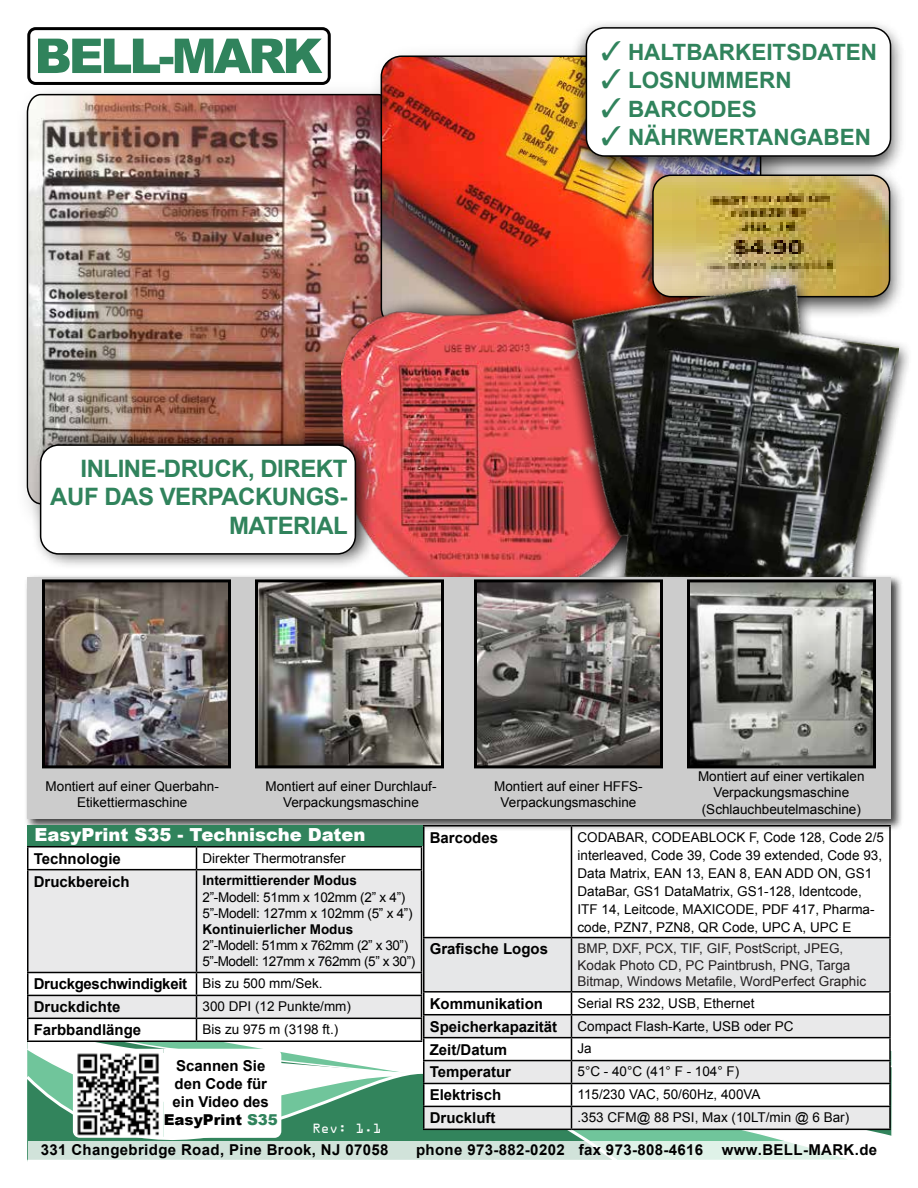
<style>
.page{position:relative;width:918px;height:1188px;background:#fff}
.page>*{position:absolute;margin:0;border:0;box-sizing:border-box;transform-origin:0 0}
.t1{font:700 24px/28.8px "Arial";letter-spacing:-.02em;color:#30835c;text-align:right}
.t2{font:700 22.5px "Arial";color:#30835c}
.t3{font:900 18px "Arial";color:#fff}
.t4{font:700 15px/18px "Arial";color:#000;text-align:center}
.t5{font:700 15px "Arial";letter-spacing:.025em;color:#000}
.t6{font:700 15px/23px "Arial";letter-spacing:-.02em;color:#000}
.t7{font:13.5px/18px "Arial";color:#000;text-align:center}
.t8{font:13.5px/16.2px "Arial";color:#231f20}
.t9{font:13.5px/16.2px "Arial";letter-spacing:-.03em;color:#000}
.t10{font:13.5px/16.2px "Arial";letter-spacing:-.02em;color:#000}
.t11{font:700 13.5px "Arial";color:#000}
.t12{font:12px "OCRA Std";color:#fff}
.s1{font-weight:400;font-size:13.5px}
.s2{font-weight:900}
.s3{font-weight:900;color:#30835c}
</style>
<div class="page">
<svg style="left:27px;top:1042px;width:865px;height:94px"></svg>
<svg style="left:27px;top:1047px;width:827px;height:94px"></svg>
<svg style="left:27px;top:1070px;width:593px;height:92px;fill:#32845c"></svg>
<svg style="left:28px;top:1141px;width:820px;height:20px;fill:#d1e3da"></svg>
<img style="left:73px;top:1049px;width:90px;height:89px">
<svg style="left:163px;top:1049px;width:118px;height:89px"></svg>
<svg style="left:424px;top:831px;width:465px;height:106px"></svg>
<hr style="left:423px;top:827px;width:1px;height:110px;background:#000">
<hr style="left:571px;top:827px;width:1px;height:110px;background:#000">
<hr style="left:889px;top:827px;width:2px;height:110px;background:#000">
<hr style="left:423px;top:937px;width:148px;height:1px;background:#000">
<hr style="left:571px;top:937px;width:320px;height:1px;background:#000">
<hr style="left:889px;top:938px;width:2px;height:53px;background:#000">
<hr style="left:571px;top:991px;width:320px;height:2px;background:#000">
<hr style="left:889px;top:993px;width:2px;height:21px;background:#000">
<hr style="left:571px;top:1014px;width:320px;height:1px;background:#000">
<hr style="left:889px;top:1015px;width:2px;height:22px;background:#000">
<hr style="left:571px;top:1037px;width:320px;height:1px;background:#000">
<hr style="left:889px;top:1038px;width:2px;height:22px;background:#000">
<hr style="left:571px;top:1060px;width:320px;height:1px;background:#000">
<hr style="left:889px;top:1061px;width:2px;height:22px;background:#000">
<hr style="left:571px;top:1083px;width:320px;height:1px;background:#000">
<hr style="left:889px;top:1084px;width:2px;height:22px;background:#000">
<hr style="left:571px;top:1106px;width:320px;height:1px;background:#000">
<hr style="left:889px;top:1107px;width:2px;height:22px;background:#000">
<hr style="left:423px;top:1129px;width:148px;height:1px;background:#000">
<hr style="left:571px;top:1129px;width:320px;height:1px;background:#000">
<svg style="left:197px;top:848px;width:224px;height:193px"></svg>
<svg style="left:197px;top:870px;width:224px;height:148px;fill:#e9e9ea"></svg>
<hr style="left:27px;top:846px;width:169px;height:2px;background:#000">
<hr style="left:196px;top:846px;width:226px;height:2px;background:#000">
<svg style="left:421px;top:848px;width:1px;height:21px"></svg>
<hr style="left:196px;top:869px;width:226px;height:1px;background:#000">
<hr style="left:421px;top:870px;width:1px;height:102px;background:#000">
<hr style="left:196px;top:972px;width:226px;height:1px;background:#000">
<hr style="left:196px;top:995px;width:226px;height:1px;background:#000">
<hr style="left:196px;top:1018px;width:226px;height:1px;background:#000">
<svg style="left:421px;top:938px;width:469px;height:191px"></svg>
<hr style="left:27px;top:1041px;width:169px;height:1px;background:#000">
<hr style="left:196px;top:1041px;width:226px;height:1px;background:#000">
<svg style="left:27px;top:847px;width:170px;height:194px"></svg>
<hr style="left:27px;top:995px;width:169px;height:1px;background:#000">
<div style="left:14px;top:81px;width:411px;height:455px;background:#fbfbfb"></div>
<img style="left:26px;top:93px;width:341px;height:412px">
<div style="left:367px;top:42px;width:427px;height:319px;background:#000;opacity:.3"></div>
<img style="left:381px;top:56px;width:256px;height:239px">
<div style="left:637px;top:166px;width:268px;height:153px;background:#000;opacity:.75"></div>
<img style="left:653px;top:178px;width:237px;height:80px">
<div style="left:340px;top:295px;width:321px;height:321px;background:#000;opacity:.75"></div>
<img style="left:341px;top:309px;width:201px;height:265px">
<img style="left:542px;top:258px;width:363px;height:316px">
<div style="left:24px;top:574px;width:880px;height:257px;background:#000;opacity:.75"></div>
<div style="left:27px;top:577px;width:864px;height:242px;background:#ccc"></div>
<img style="left:42px;top:579px;width:189px;height:190px">
<svg style="left:255px;top:579px;width:189px;height:190px"></svg>
<svg style="left:474px;top:579px;width:189px;height:190px"></svg>
<svg style="left:687px;top:579px;width:189px;height:190px"></svg>
<svg style="left:27px;top:27px;width:304px;height:58px"></svg>
<div style="left:32px;top:429px;width:346px;height:141px;background:#000;opacity:.75"></div>
<div style="left:41px;top:445px;width:314px;height:109px;background:#fff;border-radius:18px"></div>
<div style="left:40px;top:444px;width:316px;height:111px;border:2px solid #000;border-radius:18px"></div>
<div style="left:570px;top:19px;width:336px;height:159px;background:#000;opacity:.75"></div>
<div style="left:586px;top:28px;width:305px;height:128px;background:#fff;border-radius:18px"></div>
<div style="left:586px;top:27px;width:305px;height:130px;border:2px solid #000;border-radius:18px"></div>
<div style="left:27px;top:825px;width:395px;height:21px;background:#30835c"></div>
<h1 class="t1" style="left:50px;top:455px;width:299px">INLINE-DRUCK, DIREKT<br>AUF DAS VERPACKUNGS-<br>MATERIAL</h1>
<h2 class="t2" style="left:601px;top:37px;width:278px">✓ HALTBARKEITSDATEN</h2>
<h2 class="t2" style="left:601px;top:66px;width:192px">✓ LOSNUMMERN</h2>
<h2 class="t2" style="left:601px;top:94px;width:157px">✓ BARCODES</h2>
<h2 class="t2" style="left:601px;top:123px;width:271px">✓ NÄHRWERTANGABEN</h2>
<p class="t7" style="left:46px;top:778px;width:175px;line-height:16.2px">Montiert auf einer Querbahn-<br>Etikettiermaschine</p>
<p class="t7" style="left:265px;top:778px;width:173px;line-height:16.2px">Montiert auf einer Durchlauf-<br>Verpackungsmaschine</p>
<p class="t7" style="left:494px;top:778px;width:150px;line-height:16.2px">Montiert auf einer HFFS-<br>Verpackungsmaschine</p>
<p class="t7" style="left:698px;top:768px;width:168px;line-height:16.2px">Montiert auf einer vertikalen<br>Verpackungsmaschine (Schlauchbeutelmaschine)</p>
<h3 class="t3" style="left:34px;top:822px;width:333px">EasyPrint S35 - Technische Daten</h3>
<p class="t4" style="left:34px;top:850px;width:89px">Technologie</p>
<p class="t7" style="left:202px;top:849px;width:145px">Direkter Thermotransfer</p>
<p class="t4" style="left:34px;top:873px;width:97px">Druckbereich</p>
<p class="t11" style="left:202px;top:872px;width:156px">Intermittierender Modus</p>
<p class="t10" style="left:202px;top:889px;width:212px">2”-Modell: 51mm x 102mm (2” x 4”)<br>5”-Modell: 127mm x 102mm (5” x 4”)</p>
<p class="t11" style="left:202px;top:920px;width:152px">Kontinuierlicher Modus</p>
<p class="t9" style="left:202px;top:938px;width:214px">2”-Modell: 51mm x 762mm (2” x 30”)<br>5”-Modell: 127mm x 762mm (5” x 30”)</p>
<p class="t6" style="left:34px;top:973px;width:290px">Druckgeschwindigkeit <span class="s1">Bis zu 500 mm/Sek.<br></span>Druckdichte</p>
<p class="t7" style="left:202px;top:998px;width:150px">300 DPI (12 Punkte/mm)</p>
<p class="t4" style="left:34px;top:1022px;width:109px">Farbbandlänge</p>
<p class="t7" style="left:202px;top:1021px;width:137px">Bis zu 975 m (3198 ft.)</p>
<p class="t4" style="left:164px;top:1058px;width:116px">Scannen Sie den Code für ein Video des<br><span class="s2">EasyPrint</span> <span class="s3">S35</span></p>
<p class="t12" style="left:312px;top:1123px;width:71px">Rev: 1.1</p>
<p class="t4" style="left:430px;top:829px;width:70px">Barcodes</p>
<p class="t7" style="left:577px;top:828px;width:308px;text-align:left">CODABAR, CODEABLOCK F, Code 128, Code 2/5 interleaved, Code 39, Code 39 extended, Code 93, Data Matrix, EAN 13, EAN 8, EAN ADD ON, GS1<br>DataBar, GS1 DataMatrix, GS1-128, Identcode, ITF 14, Leitcode, MAXICODE, PDF 417, Pharma&shy;code, PZN7, PZN8, QR Code, UPC A, UPC E</p>
<p class="t4" style="left:430px;top:941px;width:120px">Grafische Logos</p>
<p class="t8" style="left:577px;top:941px;width:290px">BMP, DXF, PCX, TIF, GIF, PostScript, JPEG,<br>Kodak Photo CD, PC Paintbrush, PNG, Targa<br>Bitmap, Windows Metafile, WordPerfect Graphic</p>
<p class="t4" style="left:430px;top:995px;width:115px">Kommunikation</p>
<p class="t7" style="left:577px;top:994px;width:179px">Serial RS 232, USB, Ethernet</p>
<p class="t4" style="left:430px;top:1018px;width:129px">Speicherkapazität</p>
<p class="t7" style="left:577px;top:1017px;width:218px">Compact Flash-Karte, USB oder PC</p>
<p class="t4" style="left:430px;top:1041px;width:79px">Zeit/Datum</p>
<p class="t7" style="left:577px;top:1040px;width:16px">Ja</p>
<p class="t4" style="left:430px;top:1064px;width:83px">Temperatur</p>
<p class="t7" style="left:577px;top:1063px;width:163px">5°C - 40°C (41° F - 104° F)</p>
<p class="t4" style="left:430px;top:1087px;width:73px">Elektrisch</p>
<p class="t7" style="left:577px;top:1086px;width:185px">115/230 VAC, 50/60Hz, 400VA</p>
<p class="t4" style="left:430px;top:1110px;width:67px">Druckluft</p>
<p class="t7" style="left:577px;top:1109px;width:273px">.353 CFM@ 88 PSI, Max (10LT/min @ 6 Bar)</p>
<p class="t5" style="left:41px;top:1140px;width:349px">331 Changebridge Road, Pine Brook, NJ 07058</p>
<p class="t5" style="left:416px;top:1140px;width:463px">phone 973-882-0202 fax 973-808-4616 www.BELL-MARK.de</p>
</div>
